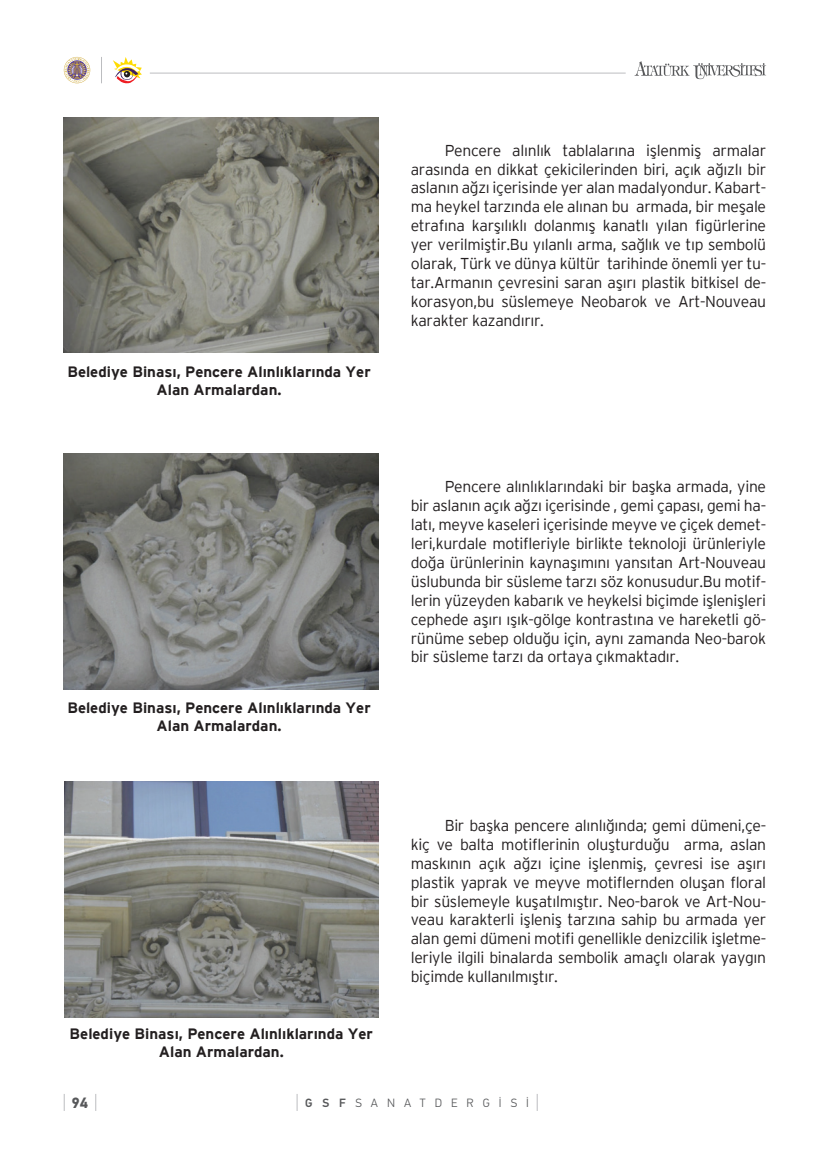
<style>
.page{position:relative;width:830px;height:1170px;background:#fff}
.page>*{position:absolute;margin:0;border:0;box-sizing:border-box;transform-origin:0 0}
.t1{font:300 15.75px/18.9px "Interstate Plain";letter-spacing:-.02em;color:#231f20;text-align:justify}
.t2{font:700 15px/18px "Interstate Plain";color:#231f20;text-align:center}
.t3{font:700 15px "PF Din Text Universal";color:#57585a}
.t4{font:300 12px "PF Din Text Universal";letter-spacing:.755em;color:#57585a}
.s1{font-weight:500}
</style>
<div class="page">
<svg style="left:296px;top:1094px;width:1px;height:16px"></svg>
<svg style="left:95px;top:1094px;width:1px;height:16px"></svg>
<svg style="left:64px;top:1094px;width:1px;height:16px"></svg>
<svg style="left:536px;top:1094px;width:1px;height:16px"></svg>
<svg style="left:634px;top:61px;width:131px;height:18px"></svg>
<svg style="left:101px;top:57px;width:1px;height:26px"></svg>
<svg style="left:64px;top:57px;width:26px;height:26px"></svg>
<svg style="left:113px;top:57px;width:29px;height:27px"></svg>
<hr style="left:150px;top:73px;width:475px;height:1px;background:#bcbdc0">
<img style="left:64px;top:117px;width:314px;height:236px">
<img style="left:64px;top:454px;width:314px;height:235px">
<img style="left:64px;top:781px;width:314px;height:235px">
<p class="t2" style="left:67px;top:362px;width:305px">Belediye Binası, Pencere Alınlıklarında Yer<br>Alan Armalardan.</p>
<p class="t2" style="left:67px;top:698px;width:305px">Belediye Binası, Pencere Alınlıklarında Yer<br>Alan Armalardan.</p>
<p class="t2" style="left:70px;top:1024px;width:305px">Belediye Binası, Pencere Alınlıklarında Yer<br>Alan Armalardan.</p>
<p class="t1" style="left:410px;top:140px;width:357px;text-indent:34px">Pencere alınlık tablalarına işlenmiş armalar arasında en dikkat çekicilerinden biri, açık ağızlı bir aslanın ağzı içerisinde yer alan madalyondur. Kabart&shy;ma heykel tarzında ele alınan bu armada, bir meşale etrafına karşılıklı dolanmış kanatlı yılan figürlerine yer verilmiştir.Bu yılanlı arma, sağlık ve tıp sembolü olarak, Türk ve dünya kültür tarihinde önemli yer tu&shy;tar.Armanın çevresini saran aşırı plastik bitkisel de&shy;korasyon,bu süslemeye Neobarok ve Art-Nouveau karakter kazandırır.</p>
<p class="t1" style="left:410px;top:477px;width:357px;text-indent:34px">Pencere alınlıklarındaki bir başka armada, yine bir aslanın açık ağzı içerisinde , gemi çapası, gemi ha&shy;latı, meyve kaseleri içerisinde meyve ve çiçek demet&shy;leri,kurdale motifleriyle birlikte teknoloji ürünleriyle doğa ürünlerinin kaynaşımını yansıtan Art-Nouveau üslubunda bir süsleme tarzı söz konusudur.Bu motif&shy;lerin yüzeyden kabarık ve heykelsi biçimde işlenişleri cephede aşırı ışık-gölge kontrastına ve hareketli gö&shy;rünüme sebep olduğu için, aynı zamanda Neo-barok bir süsleme tarzı da ortaya çıkmaktadır.</p>
<p class="t1" style="left:410px;top:815px;width:357px;text-indent:34px">Bir başka pencere alınlığında; gemi dümeni,çe&shy;kiç ve balta motiflerinin oluşturduğu arma, aslan maskının açık ağzı içine işlenmiş, çevresi ise aşırı plastik yaprak ve meyve motiflernden oluşan floral bir süslemeyle kuşatılmıştır. Neo-barok ve Art-Nou&shy;veau karakterli işleniş tarzına sahip bu armada yer alan gemi dümeni motifi genellikle denizcilik işletme&shy;leriyle ilgili binalarda sembolik amaçlı olarak yaygın biçimde kullanılmıştır.</p>
<p class="t3" style="left:72px;top:1093px;width:18px">94</p>
<p class="t4" style="left:305px;top:1095px;width:225px"><span class="s1">GSF</span>SANATDERGİSİ</p>
</div>
